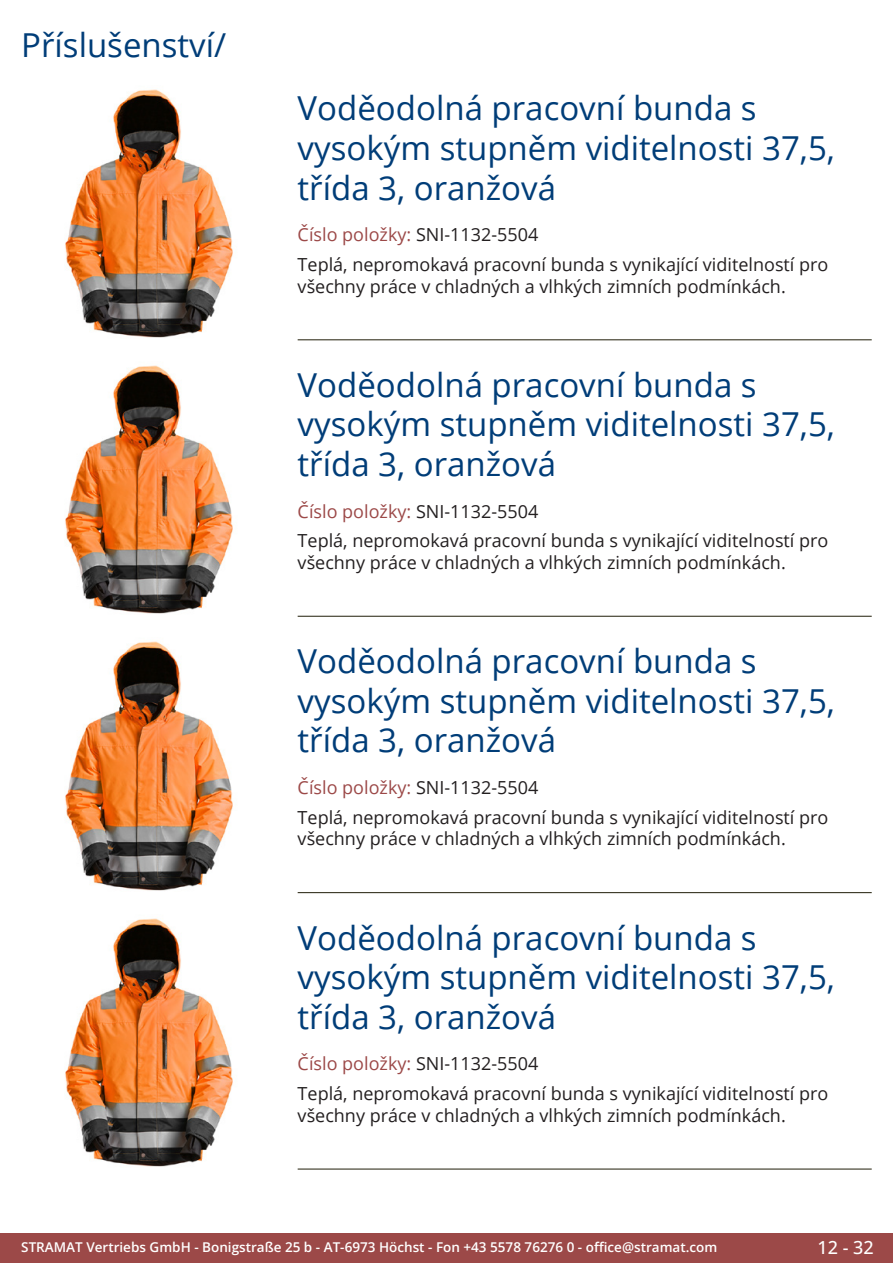
<style>
.page{position:relative;width:893px;height:1263px;background:#fff}
.page>*{position:absolute;margin:0;border:0;box-sizing:border-box;transform-origin:0 0}
.Produkttitel{font:33px/39.6px "Open Sans";color:#003d78}
.RastTitel{font:33px "Open Sans";color:#003d78}
.Beschreibung_Text{font:18px/21.6px "Open Sans";color:#231f20}
.TechDaten_Überschrif{font:18px "Open Sans";color:#9c4948}
.t1{font:500 18px "Open Sans";color:#fff}
.t2{font:600 13.5px "Open Sans";color:#fff}
.s1{color:#231f20}
</style>
<div class="page">
<div style="left:0;top:1233px;width:893px;height:30px;background:#9c4948"></div>
<hr style="left:298px;top:340px;width:574px;height:1px;background:#201d08">
<hr style="left:298px;top:616px;width:574px;height:1px;background:#201d08">
<hr style="left:298px;top:892px;width:574px;height:1px;background:#201d08">
<hr style="left:298px;top:1169px;width:574px;height:1px;background:#201d08">
<img style="left:65px;top:89px;width:168px;height:249px">
<img style="left:65px;top:365px;width:168px;height:249px">
<img style="left:65px;top:641px;width:168px;height:250px">
<img style="left:65px;top:918px;width:168px;height:249px">
<p class="RastTitel" style="left:21px;top:22px;width:206px">Příslušenství/</p>
<p class="Produkttitel" style="left:298px;top:88px;width:539px">Voděodolná pracovní bunda s vysokým stupněm viditelnosti 37,5, třída 3, oranžová</p>
<p class="TechDaten_Überschrif" style="left:298px;top:222px;width:242px">Číslo položky: <span class="s1">SNI-1132-5504</span></p>
<p class="Beschreibung_Text" style="left:298px;top:253px;width:532px">Teplá, nepromokavá pracovní bunda s vynikající viditelností pro všechny práce v chladných a vlhkých zimních podmínkách.</p>
<p class="Produkttitel" style="left:298px;top:364px;width:539px">Voděodolná pracovní bunda s vysokým stupněm viditelnosti 37,5, třída 3, oranžová</p>
<p class="TechDaten_Überschrif" style="left:298px;top:499px;width:242px">Číslo položky: <span class="s1">SNI-1132-5504</span></p>
<p class="Beschreibung_Text" style="left:298px;top:530px;width:532px">Teplá, nepromokavá pracovní bunda s vynikající viditelností pro všechny práce v chladných a vlhkých zimních podmínkách.</p>
<p class="Produkttitel" style="left:298px;top:640px;width:539px">Voděodolná pracovní bunda s vysokým stupněm viditelnosti 37,5, třída 3, oranžová</p>
<p class="TechDaten_Überschrif" style="left:298px;top:775px;width:242px">Číslo položky: <span class="s1">SNI-1132-5504</span></p>
<p class="Beschreibung_Text" style="left:298px;top:806px;width:532px">Teplá, nepromokavá pracovní bunda s vynikající viditelností pro všechny práce v chladných a vlhkých zimních podmínkách.</p>
<p class="Produkttitel" style="left:298px;top:917px;width:539px">Voděodolná pracovní bunda s vysokým stupněm viditelnosti 37,5, třída 3, oranžová</p>
<p class="TechDaten_Überschrif" style="left:298px;top:1051px;width:242px">Číslo položky: <span class="s1">SNI-1132-5504</span></p>
<p class="Beschreibung_Text" style="left:298px;top:1082px;width:532px">Teplá, nepromokavá pracovní bunda s vynikající viditelností pro všechny práce v chladných a vlhkých zimních podmínkách.</p>
<p class="t2" style="left:21px;top:1238px;width:698px">STRAMAT Vertriebs GmbH - Bonigstraße 25 b - AT-6973 Höchst - Fon +43 5578 76276 0 - office@stramat.com</p>
<p class="t1" style="left:817px;top:1234px;width:58px">12 - 32</p>
</div>
